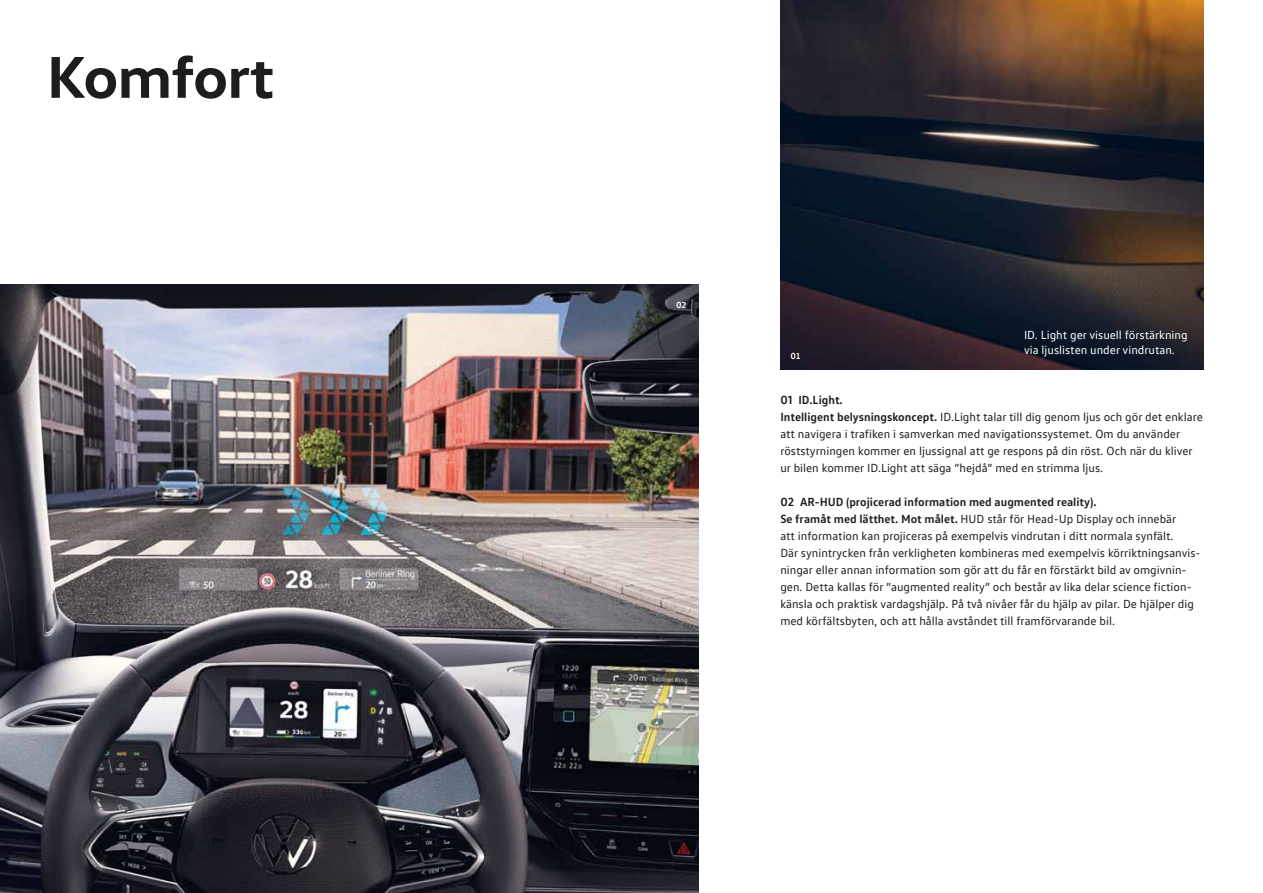
<style>
.page{position:relative;width:1263px;height:893px;background:#fff}
.page>*{position:absolute;margin:0;border:0;box-sizing:border-box;transform-origin:0 0}
.t1{font:700 60px "VW Head";letter-spacing:-.01em;color:#1d1d1b}
.t2{font:12px/17px "VW Text";color:#1d1d1b}
.t3{font:12px/15.6px "VW Text";color:#fff}
.t4{font:700 9px "VW Text";color:#fff}
.s1{font-weight:700}
</style>
<div class="page">
<img style="left:0;top:285px;width:698px;height:608px">
<img style="left:780px;top:0;width:423px;height:370px">
<h1 class="t1" style="left:47px;top:55px;width:229px">Komfort</h1>
<p class="t4" style="left:676px;top:302px;width:11px">02</p>
<p class="t3" style="left:1024px;top:328px;width:165px">ID. Light ger visuell förstärkning via ljuslisten under vindrutan.</p>
<p class="t4" style="left:791px;top:353px;width:11px">01</p>
<p class="t2" style="left:780px;top:393px;width:424px"><span class="s1">01 ID.Light.<br>Intelligent belysningskoncept.</span> ID.Light talar till dig genom ljus och gör det enklare att navigera i trafiken i samverkan med navigationssystemet. Om du använder röststyrningen kommer en ljussignal att ge respons på din röst. Och när du kliver ur bilen kommer ID.Light att säga ”hejdå” med en strimma ljus.</p>
<p class="t2" style="left:780px;top:495px;width:422px"><span class="s1">02 AR-HUD (projicerad information med augmented reality).<br>Se framåt med lätthet. Mot målet.</span> HUD står för Head-Up Display och innebär<br>att information kan projiceras på exempelvis vindrutan i ditt normala synfält.<br>Där synintrycken från verkligheten kombineras med exempelvis körriktningsanvis&shy;ningar eller annan information som gör att du får en förstärkt bild av omgivnin&shy;gen. Detta kallas för ”augmented reality” och består av lika delar science fiction&shy;känsla och praktisk vardagshjälp. På två nivåer får du hjälp av pilar. De hjälper dig med körfältsbyten, och att hålla avståndet till framförvarande bil.</p>
</div>
